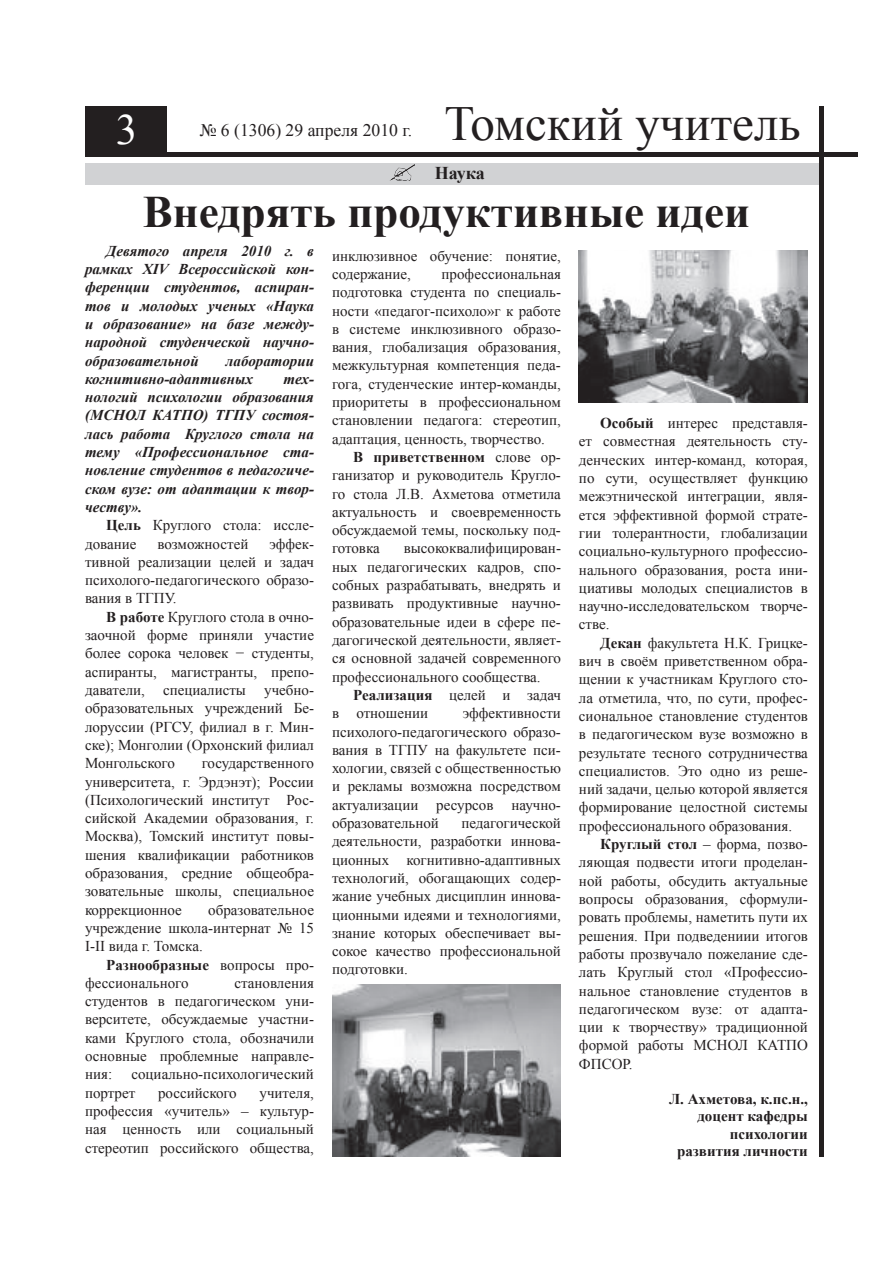
<style>
.page{position:relative;width:893px;height:1263px;background:#fff}
.page>*{position:absolute;margin:0;border:0;box-sizing:border-box;transform-origin:0 0}
.t1{font:49.05px "Times New Roman";color:#231f20}
.t2{font:700 45px "Times New Roman";color:#231f20}
.t3{font:43.2px "Times New Roman";color:#fff}
.t4{font:700 18px "Times New Roman";letter-spacing:-.01em;color:#231f20}
.t5{font:17.7px "Times New Roman";color:#231f20}
.t6{font:15px/18.3px "Times New Roman";color:#231f20;text-align:justify}
.t7{font:italic 700 15px/18.3px "Times New Roman";color:#231f20;text-align:justify}
.t8{font:700 15px/17.5px "Times New Roman";color:#231f20;text-align:right}
.s1{font-weight:700}
</style>
<div class="page">
<div style="left:85px;top:163px;width:738px;height:21px;background:#d1d2d4"></div>
<hr style="left:85px;top:152px;width:773px;height:4px;background:#231f20">
<div style="left:85px;top:106px;width:82px;height:50px;background:#231f20"></div>
<hr style="left:819px;top:106px;width:4px;height:1051px;background:#231f20">
<img style="left:390px;top:165px;width:25px;height:16px">
<img style="left:579px;top:250px;width:229px;height:153px">
<img style="left:332px;top:984px;width:229px;height:173px">
<h3 class="t3" style="left:116px;top:101px;width:23px">3</h3>
<p class="t5" style="left:200px;top:118px;width:214px">№ 6 (1306) 29 апреля 2010 г.</p>
<h1 class="t1" style="left:444px;top:91px;width:358px">Томский учитель</h1>
<p class="t4" style="left:435px;top:161px;width:52px">Наука</p>
<h2 class="t2" style="left:143px;top:181px;width:609px">Внедрять продуктивные идеи</h2>
<p class="t7" style="left:85px;top:241px;width:230px;text-indent:21px">Девятого апреля 2010 г. в рамках XIV Всероссийской кон&shy;ференции студентов, аспиран&shy;тов и молодых ученых «Наука и образование» на базе между&shy;народной студенческой научно&shy;образовательной</p>
<p class="t7" style="left:85px;top:351px;width:230px;text-indent:141px">лаборатории когнитивно-адаптивных</p>
<p class="t7" style="left:85px;top:369px;width:230px;text-indent:199px">тех&shy;нологий психологии образования (МСНОЛ КАТПО) ТГПУ состоя&shy;лась работа Круглого стола на тему «Профессиональное ста&shy;новление студентов в педагогиче&shy;ском вузе: от адаптации к твор&shy;честву».</p>
<p class="t6" style="left:85px;top:516px;width:230px;text-indent:21px"><span class="s1">Цель</span> Круглого стола: иссле&shy;дование</p>
<p class="t6" style="left:85px;top:534px;width:230px;text-indent:184px">эффек&shy;тивной реализации целей и задач психолого-педагогического образо&shy;вания в ТГПУ.</p>
<p class="t6" style="left:85px;top:607px;width:230px;text-indent:21px"><span class="s1">В работе</span> Круглого стола в очно&shy;заочной форме приняли участие более сорока человек − студенты, аспиранты, магистранты, препо&shy;даватели, специалисты учебно&shy;образовательных учреждений Бе&shy;лоруссии (РГСУ, филиал в г. Мин&shy;ске); Монголии (Орхонский филиал Монгольского</p>
<p class="t6" style="left:157px;top:534px;width:92px">возможностей</p>
<p class="t6" style="left:85px;top:754px;width:230px;text-indent:117px">государственного университета, г. Эрдэнэт); России (Психологический институт Рос&shy;сийской Академии образования, г.<br>Москва), Томский институт повы&shy;шения квалификации работников образования, средние общеобра&shy;зовательные школы, специальное коррекционное</p>
<p class="t6" style="left:85px;top:900px;width:230px;text-indent:123px">образовательное учреждение школа-интернат № 15<br>I-II вида г. Томска.</p>
<p class="t6" style="left:85px;top:955px;width:230px;text-indent:21px"><span class="s1">Разнообразные</span> вопросы про&shy;фессионального</p>
<p class="t6" style="left:85px;top:973px;width:230px;text-indent:149px">становления студентов в педагогическом уни&shy;верситете, обсуждаемые участни&shy;ками Круглого стола, обозначили основные проблемные направле&shy;ния:</p>
<p class="t6" style="left:85px;top:1065px;width:230px;text-indent:46px">социально-психологический портрет</p>
<p class="t6" style="left:158px;top:1083px;width:80px">российского</p>
<p class="t6" style="left:85px;top:1083px;width:230px;text-indent:175px">учителя, профессия «учитель» – культур&shy;ная ценность или социальный стереотип российского общества,</p>
<p class="t6" style="left:332px;top:246px;width:230px">инклюзивное обучение: понятие, содержание,</p>
<p class="t6" style="left:332px;top:265px;width:230px;text-indent:110px">профессиональная подготовка студента по специаль&shy;ности «педагог-психоло»г к работе в системе инклюзивного образо&shy;вания, глобализация образования, межкультурная компетенция педа&shy;гога, студенческие интер-команды, приоритеты в профессиональном становлении педагога: стереотип, адаптация, ценность, творчество.</p>
<p class="t6" style="left:332px;top:448px;width:230px;text-indent:21px"><span class="s1">В приветственном</span> слове ор&shy;ганизатор и руководитель Кругло&shy;го стола Л.В. Ахметова отметила актуальность и своевременность обсуждаемой темы, поскольку под&shy;готовка</p>
<p class="t6" style="left:332px;top:539px;width:230px;text-indent:72px">высококвалифицирован&shy;ных педагогических кадров, спо&shy;собных разрабатывать, внедрять и развивать продуктивные научно&shy;образовательные идеи в сфере пе&shy;дагогической деятельности, являет&shy;ся основной задачей современного профессионального сообщества.</p>
<p class="t6" style="left:332px;top:685px;width:230px;text-indent:21px"><span class="s1">Реализация</span> целей и задач в отношении</p>
<p class="t6" style="left:332px;top:704px;width:230px;text-indent:131px">эффективности психолого-педагогического образо&shy;вания в ТГПУ на факультете пси&shy;хологии, связей с общественностью и рекламы возможна посредством актуализации ресурсов научно&shy;образовательной</p>
<p class="t6" style="left:332px;top:814px;width:230px;text-indent:129px">педагогической деятельности, разработки иннова&shy;ционных когнитивно-адаптивных технологий, обогащающих содер&shy;жание учебных дисциплин иннова&shy;ционными идеями и технологиями, знание которых обеспечивает вы&shy;сокое качество профессиональной подготовки.</p>
<p class="t6" style="left:579px;top:414px;width:230px;text-indent:21px"><span class="s1">Особый</span> интерес представля&shy;ет совместная деятельность сту&shy;денческих интер-команд, которая, по сути, осуществляет функцию межэтнической интеграции, явля&shy;ется эффективной формой страте&shy;гии толерантности, глобализации социально-культурного профессио&shy;нального образования, роста ини&shy;циативы молодых специалистов в научно-исследовательском творче&shy;стве.</p>
<p class="t6" style="left:579px;top:633px;width:230px;text-indent:21px"><span class="s1">Декан</span> факультета Н.К. Грицке&shy;вич в своём приветственном обра&shy;щении к участникам Круглого сто&shy;ла отметила, что, по сути, профес&shy;сиональное становление студентов в педагогическом вузе возможно в результате тесного сотрудничества специалистов. Это одно из реше&shy;ний задачи, целью которой является формирование целостной системы профессионального образования.</p>
<p class="t6" style="left:579px;top:835px;width:230px;text-indent:21px"><span class="s1">Круглый стол</span> – форма, позво&shy;ляющая подвести итоги проделан&shy;ной работы, обсудить актуальные вопросы образования, сформули&shy;ровать проблемы, наметить пути их решения. При подведениии итогов работы прозвучало пожелание сде&shy;лать Круглый стол «Профессио&shy;нальное становление студентов в педагогическом вузе: от адапта&shy;ции к творчеству» традиционной формой работы МСНОЛ КАТПО ФПСОР.</p>
<p class="t8" style="left:669px;top:1090px;width:140px">Л. Ахметова, к.пс.н., доцент кафедры психологии развития личности</p>
</div>
